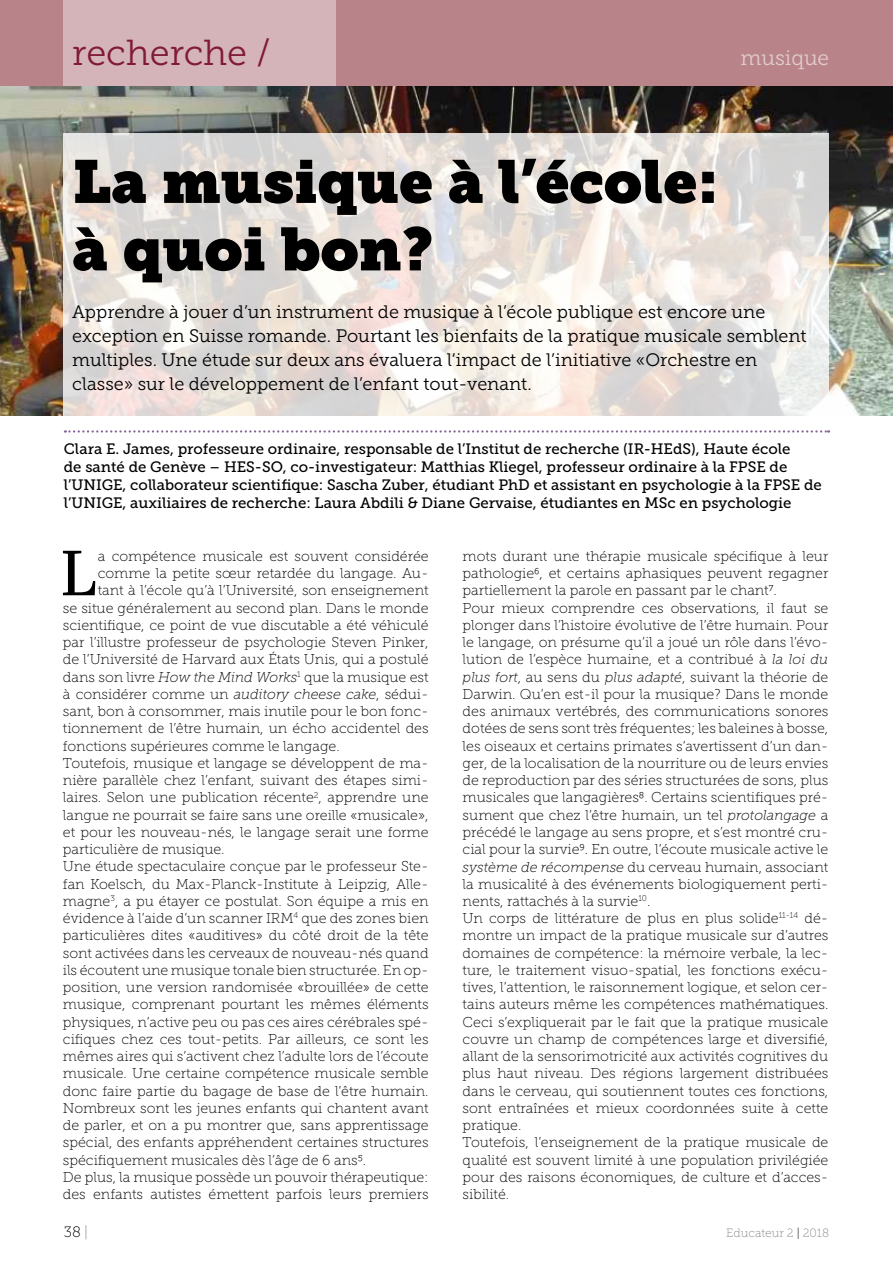
<style>
.page{position:relative;width:893px;height:1263px;background:#fff}
.page>*{position:absolute;margin:0;border:0;box-sizing:border-box;transform-origin:0 0}
.t1{font:63.6px "Abril Text";color:#000}
.t2{font:60px/67.5px "Museo Slab";color:#000}
.t3{font:36px "Museo Slab 300";color:#811939}
.t4{font:21px "Museo Slab 300";color:#e1ccce}
.t5{font:18px/24px "Museo Slab 300";color:#000}
.t6{font:15px/18px "Museo Slab 500";color:#000}
.t7{font:15px "Museo Slab 100";color:#000}
.t8{font:14.25px/17.2px "Museo Slab 100";color:#000}
.t9{font:12px "Museo Slab 100";color:#878787}
.s1{font-style:italic}
.s2{color:#878787}
.s3{color:#000}
</style>
<div class="page">
<div style="left:0;top:0;width:893px;height:86px;background:#b9838a"></div>
<div style="left:64px;top:0;width:272px;height:95px;background:#d4b4b8"></div>
<svg style="left:65px;top:430px;width:764px;height:3px"></svg>
<img style="left:0;top:86px;width:893px;height:329px">
<svg style="left:64px;top:133px;width:765px;height:283px;background:#e7e1dd"></svg>
<h3 class="t3" style="left:72px;top:33px;width:200px">recherche /</h3>
<h3 class="t4" style="left:740px;top:46px;width:90px">musique</h3>
<h2 class="t2" style="left:72px;top:149px;width:648px">La musique à l’école: à quoi bon?</h2>
<p class="t5" style="left:72px;top:300px;width:736px">Apprendre à jouer d’un instrument de musique à l’école publique est encore une exception en Suisse romande. Pourtant les bienfaits de la pratique musicale semblent multiples. Une étude sur deux ans évaluera l’impact de l’initiative «Orchestre en classe» sur le développement de l’enfant tout-venant.</p>
<p class="t6" style="left:64px;top:440px;width:760px">Clara E. James, professeure ordinaire, responsable de l’Institut de recherche (IR-HEdS), Haute école<br>de santé de Genève – HES-SO, co-investigateur: Matthias Kliegel, professeur ordinaire à la FPSE de l’UNIGE, collaborateur scientifique: Sascha Zuber, étudiant PhD et assistant en psychologie à la FPSE de l’UNIGE, auxiliaires de recherche: Laura Abdili &amp; Diane Gervaise, étudiantes en MSc en psychologie</p>
<h1 class="t1" style="left:60px;top:527px;width:39px">L</h1>
<p class="t8" style="left:98px;top:547px;width:332px">a compétence musicale est souvent considérée</p>
<p class="t8" style="left:463px;top:547px;width:367px">mots durant une thérapie musicale spécifique à leur pathologie6, et certains aphasiques peuvent regagner partiellement la parole en passant par le chant7.<br>Pour mieux comprendre ces observations, il faut se plonger dans l’histoire évolutive de l’être humain. Pour le langage, on présume qu’il a joué un rôle dans l’évo&shy;lution de l’espèce humaine, et a contribué à <span class="s1">la loi du plus fort</span>, au sens du <span class="s1">plus adapté</span>, suivant la théorie de Darwin. Qu’en est-il pour la musique? Dans le monde des animaux vertébrés, des communications sonores dotées de sens sont très fréquentes; les baleines à bosse, les oiseaux et certains primates s’avertissent d’un dan&shy;ger, de la localisation de la nourriture ou de leurs envies de reproduction par des séries structurées de sons, plus musicales que langagières8. Certains scientifiques pré&shy;sument que chez l’être humain, un tel <span class="s1">protolangage</span> a précédé le langage au sens propre, et s’est montré cru&shy;cial pour la survie9. En outre, l’écoute musicale active le <span class="s1">système de récompense</span> du cerveau humain, associant la musicalité à des événements biologiquement perti&shy;nents, rattachés à la survie<sup>10</sup>.<br>Un corps de littérature de plus en plus solide<sup>11-14</sup> dé&shy;montre un impact de la pratique musicale sur d’autres domaines de compétence: la mémoire verbale, la lec&shy;ture, le traitement visuo-spatial, les fonctions exécu&shy;tives, l’attention, le raisonnement logique, et selon cer&shy;tains auteurs même les compétences mathématiques.<br>Ceci s’expliquerait par le fait que la pratique musicale couvre un champ de compétences large et diversifié, allant de la sensorimotricité aux activités cognitives du plus haut niveau. Des régions largement distribuées dans le cerveau, qui soutiennent toutes ces fonctions, sont entraînées et mieux coordonnées suite à cette pratique.<br>Toutefois, l’enseignement de la pratique musicale de qualité est souvent limité à une population privilégiée pour des raisons économiques, de culture et d’acces&shy;sibilité.</p>
<p class="t8" style="left:98px;top:565px;width:332px">comme la petite sœur retardée du langage. Au-</p>
<p class="t8" style="left:98px;top:582px;width:332px">tant à l’école qu’à l’Université, son enseignement</p>
<p class="t8" style="left:63px;top:599px;width:367px">se situe généralement au second plan. Dans le monde</p>
<p class="t8" style="left:63px;top:616px;width:367px">scientifique, ce point de vue discutable a été véhiculé</p>
<p class="t8" style="left:63px;top:634px;width:367px">par l’illustre professeur de psychologie Steven Pinker,</p>
<p class="t8" style="left:63px;top:651px;width:367px">de l’Université de Harvard aux États Unis, qui a postulé</p>
<p class="t8" style="left:63px;top:668px;width:367px">dans son livre <span class="s1">How the Mind Works</span><sup>1</sup> que la musique est</p>
<p class="t8" style="left:63px;top:685px;width:367px">à considérer comme un <span class="s1">auditory cheese cake</span>, sédui-</p>
<p class="t8" style="left:63px;top:703px;width:367px">sant, bon à consommer, mais inutile pour le bon fonc-</p>
<p class="t8" style="left:63px;top:720px;width:367px">tionnement de l’être humain, un écho accidentel des</p>
<p class="t8" style="left:63px;top:737px;width:278px">fonctions supérieures comme le langage.</p>
<p class="t8" style="left:63px;top:754px;width:367px">Toutefois, musique et langage se développent de ma-</p>
<p class="t8" style="left:63px;top:772px;width:367px">nière parallèle chez l’enfant, suivant des étapes simi-</p>
<p class="t8" style="left:63px;top:789px;width:367px">laires. Selon une publication récente<sup>2</sup>, apprendre une</p>
<p class="t8" style="left:63px;top:806px;width:367px">langue ne pourrait se faire sans une oreille «musicale»,</p>
<p class="t8" style="left:63px;top:823px;width:367px">et pour les nouveau-nés, le langage serait une forme</p>
<p class="t8" style="left:63px;top:841px;width:163px">particulière de musique.</p>
<p class="t8" style="left:63px;top:858px;width:367px">Une étude spectaculaire conçue par le professeur Ste-</p>
<p class="t8" style="left:63px;top:875px;width:367px">fan Koelsch, du Max-Planck-Institute à Leipzig, Alle-</p>
<p class="t8" style="left:63px;top:892px;width:367px">magne<sup>3</sup>, a pu étayer ce postulat. Son équipe a mis en</p>
<p class="t8" style="left:63px;top:910px;width:367px">évidence à l’aide d’un scanner IRM<sup>4</sup> que des zones bien</p>
<p class="t8" style="left:63px;top:927px;width:367px">particulières dites «auditives» du côté droit de la tête</p>
<p class="t8" style="left:63px;top:944px;width:367px">sont activées dans les cerveaux de nouveau-nés quand</p>
<p class="t8" style="left:63px;top:961px;width:367px">ils écoutent une musique tonale bien structurée. En op-</p>
<p class="t8" style="left:63px;top:979px;width:367px">position, une version randomisée «brouillée» de cette</p>
<p class="t8" style="left:63px;top:996px;width:367px">musique, comprenant pourtant les mêmes éléments</p>
<p class="t8" style="left:63px;top:1013px;width:367px">physiques, n’active peu ou pas ces aires cérébrales spé-</p>
<p class="t8" style="left:63px;top:1030px;width:367px">cifiques chez ces tout-petits. Par ailleurs, ce sont les</p>
<p class="t8" style="left:63px;top:1048px;width:367px">mêmes aires qui s’activent chez l’adulte lors de l’écoute</p>
<p class="t8" style="left:63px;top:1065px;width:367px">musicale. Une certaine compétence musicale semble</p>
<p class="t8" style="left:63px;top:1082px;width:367px">donc faire partie du bagage de base de l’être humain.</p>
<p class="t8" style="left:63px;top:1099px;width:367px">Nombreux sont les jeunes enfants qui chantent avant</p>
<p class="t8" style="left:63px;top:1117px;width:367px">de parler, et on a pu montrer que, sans apprentissage</p>
<p class="t8" style="left:63px;top:1134px;width:367px">spécial, des enfants appréhendent certaines structures</p>
<p class="t8" style="left:63px;top:1151px;width:305px">spécifiquement musicales dès l’âge de 6 ans5.</p>
<p class="t8" style="left:63px;top:1168px;width:367px">De plus, la musique possède un pouvoir thérapeutique:</p>
<p class="t8" style="left:63px;top:1186px;width:367px">des enfants autistes émettent parfois leurs premiers</p>
<p class="t7" style="left:64px;top:1223px;width:26px">38 <span class="s2">|</span></p>
<p class="t9" style="left:726px;top:1226px;width:104px">Educateur 2 <span class="s3">|</span> 2018</p>
</div>
